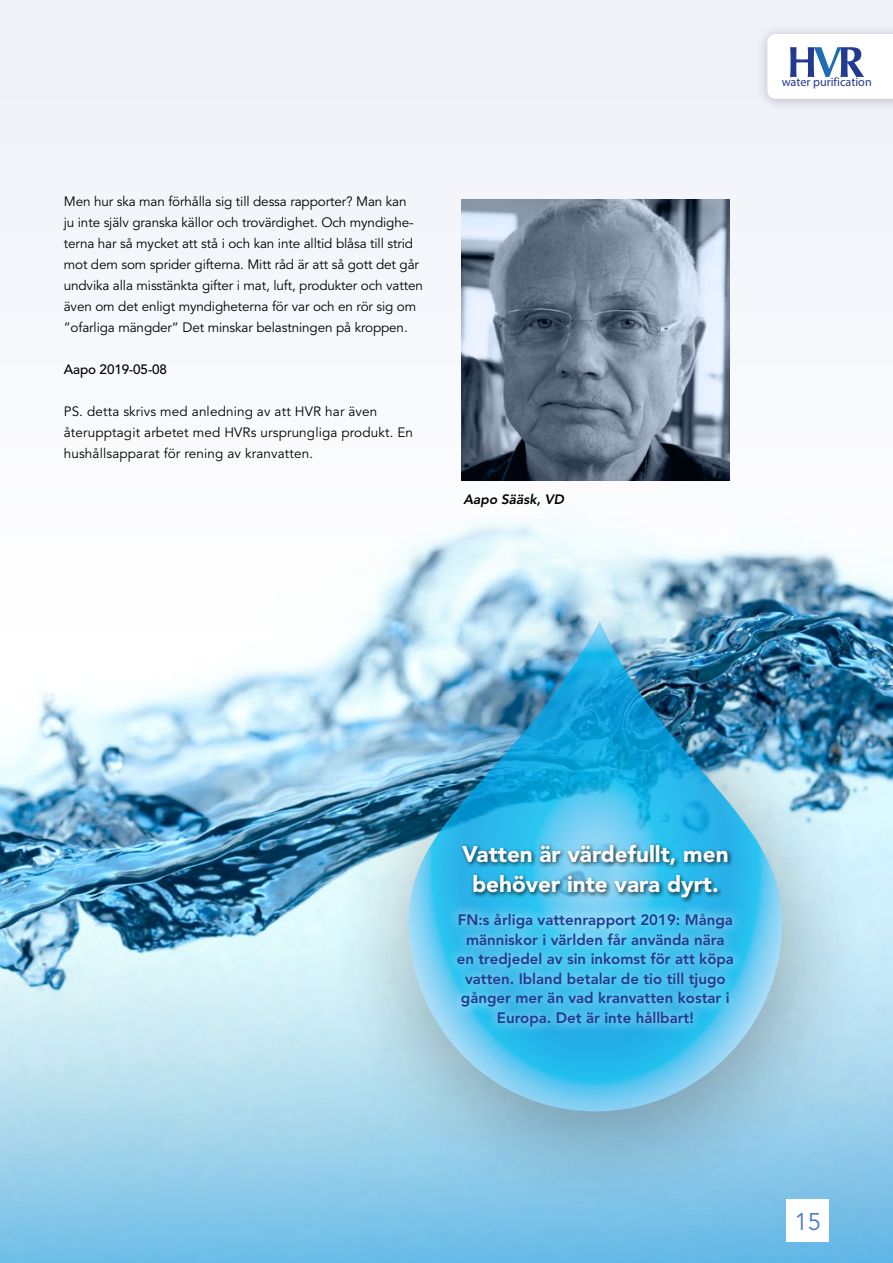
<style>
.page{position:relative;width:893px;height:1263px;background:#fff}
.page>*{position:absolute;margin:0;border:0;box-sizing:border-box;transform-origin:0 0}
.t1{font:24px "Avenir LT Std";color:#4b7ec0}
.t2{font:900 22.5px/30px "Avenir LT Std";color:#fff;text-align:center}
.t3{font:800 15px/19.5px "Avenir LT Std";color:#213a8f;text-align:center}
.t4{font:13.5px/21px "Avenir LT Std";letter-spacing:-.01em;color:#000}
.t5{font:13.5px/21px "Avenir LT Std";letter-spacing:.01em;color:#000}
.t6{font:500 13.5px "Avenir LT Std";letter-spacing:-.01em;color:#000}
.t7{font:italic 800 13.5px "Avenir LT Std";color:#000}
.t8{font:12.15px "Myriad Pro";color:#223a8f}
</style>
<div class="page">
<img style="left:0;top:631px;width:893px;height:632px">
<div style="left:0;top:0;width:893px;height:631px;background:#f0f2fa"></div>
<div style="left:755px;top:24px;width:138px;height:89px;background:#000;opacity:.23"></div>
<svg style="left:767px;top:34px;width:126px;height:65px"></svg>
<div style="left:323px;top:563px;width:555px;height:657px;background:#000;opacity:.4"></div>
<img style="left:408px;top:621px;width:374px;height:490px">
<div style="left:459px;top:841px;width:275px;height:63px;background:#000;opacity:.75"></div>
<svg style="left:447px;top:903px;width:298px;height:133px"></svg>
<svg style="left:461px;top:199px;width:269px;height:281px"></svg>
<div style="left:787px;top:1199px;width:42px;height:43px;background:#fff"></div>
<p class="t4" style="left:64px;top:192px;width:361px">Men hur ska man förhålla sig till dessa rapporter? Man kan<br>ju inte själv granska källor och trovärdighet. Och myndighe&shy;terna har så mycket att stå i och kan inte alltid blåsa till strid mot dem som sprider gifterna. Mitt råd är att så gott det går undvika alla misstänkta gifter i mat, luft, produkter och vatten även om det enligt myndigheterna för var och en rör sig om ”ofarliga mängder” Det minskar belastningen på kroppen.</p>
<p class="t6" style="left:64px;top:362px;width:105px">Aapo 2019-05-08</p>
<p class="t5" style="left:64px;top:402px;width:351px">PS. detta skrivs med anledning av att HVR har även återupptagit arbetet med HVRs ursprungliga produkt. En hushållsapparat för rening av kranvatten.</p>
<p class="t7" style="left:463px;top:492px;width:102px">Aapo Sääsk, VD</p>
<p class="t8" style="left:782px;top:74px;width:92px">water purif ication</p>
<h2 class="t2" style="left:462px;top:839px;width:268px">Vatten är värdefullt, men behöver inte vara dyrt.</h2>
<p class="t3" style="left:457px;top:910px;width:279px">FN:s årliga vattenrapport 2019: Många människor i världen får använda nära en tredjedel av sin inkomst för att köpa vatten. Ibland betalar de tio till tjugo gånger mer än vad kranvatten kostar i Europa. Det är inte hållbart!</p>
<h1 class="t1" style="left:795px;top:1207px;width:28px">15</h1>
</div>
